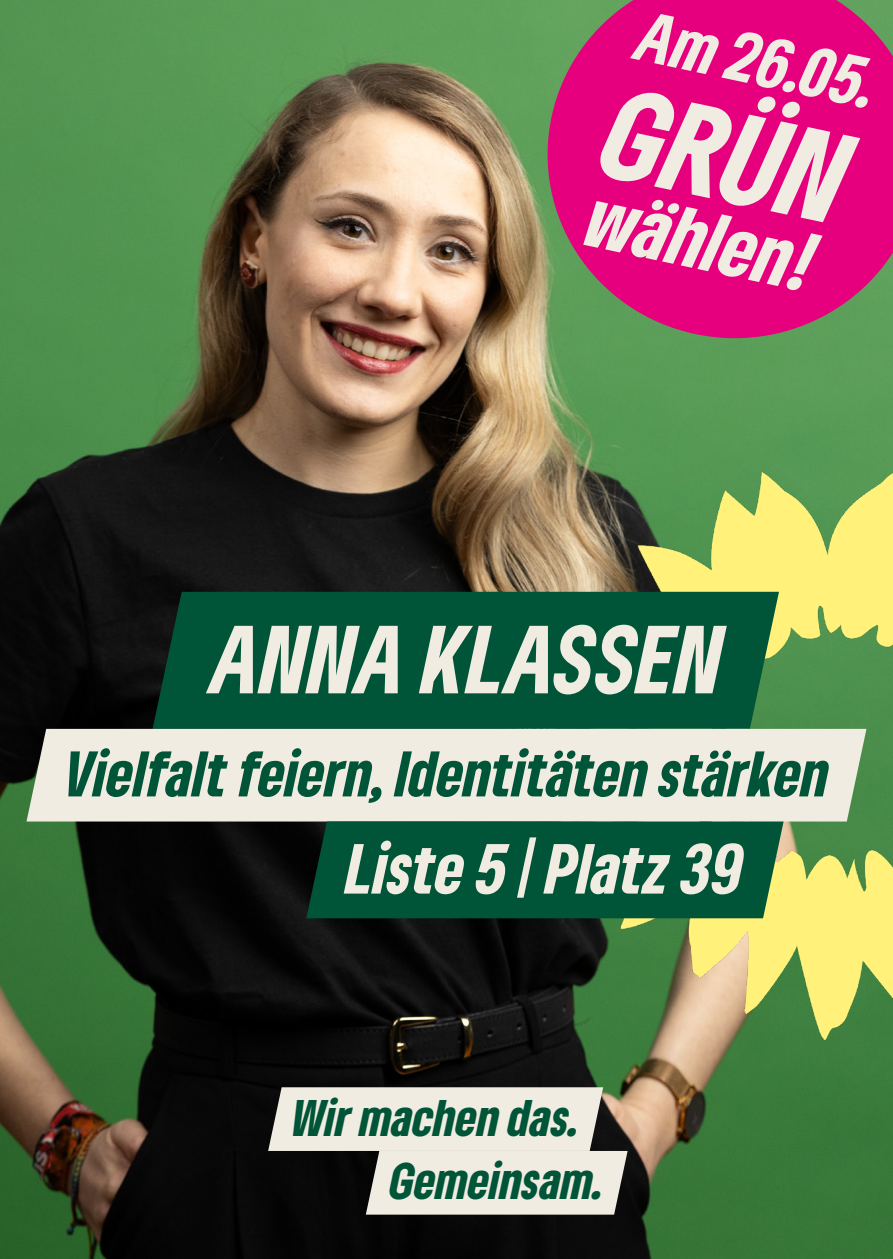
<style>
.page{position:relative;width:893px;height:1259px;background:#fff}
.page>*{position:absolute;margin:0;border:0;box-sizing:border-box;transform-origin:0 0}
.t1{font:italic 900 condensed 120px "Gruene Type";color:#f1ece2}
.t2{font:italic 900 condensed 90px "Gruene Type";color:#f1ece2}
.t3{font:italic 900 condensed 78px "Gruene Type";color:#f1ece2}
.t4{font:italic 900 condensed 66px "Gruene Type";letter-spacing:-.005em;color:#f1ece2}
.t5{font:italic 900 condensed 60px "Gruene Type";color:#005437}
.t6{font:italic 900 condensed 48px "Gruene Type";color:#005437}
</style>
<div class="page">
<img style="left:0;top:0;width:893px;height:1259px">
<img style="left:556px;top:473px;width:337px;height:567px">
<div style="left:153px;top:592px;width:626px;height:137px;background:#005437"></div>
<div style="left:27px;top:729px;width:839px;height:92px;background:#f1ece2"></div>
<div style="left:306px;top:821px;width:478px;height:97px;background:#005437"></div>
<svg style="left:268px;top:1087px;width:360px;height:127px;background:#c3beb6"></svg>
<svg style="left:530px;top:0;width:363px;height:355px;background:#c92376"></svg>
<p class="t4" style="left:648px;top:-9px;width:246px;rotate:12deg">Am 26.05.</p>
<p class="t1" style="left:624px;top:52px;width:246px;rotate:12deg">GRÜN</p>
<p class="t3" style="left:599px;top:165px;width:232px;rotate:12deg">wählen!</p>
<p class="t2" style="left:211px;top:599px;width:514px">ANNA KLASSEN</p>
<p class="t5" style="left:65px;top:734px;width:766px">Vielfalt feiern, Identitäten stärken</p>
<p class="t4" style="left:346px;top:825px;width:399px">Liste 5 | Platz 39</p>
<p class="t6" style="left:292px;top:1085px;width:290px">Wir machen das.</p>
<p class="t6" style="left:390px;top:1149px;width:216px">Gemeinsam.</p>
</div>
